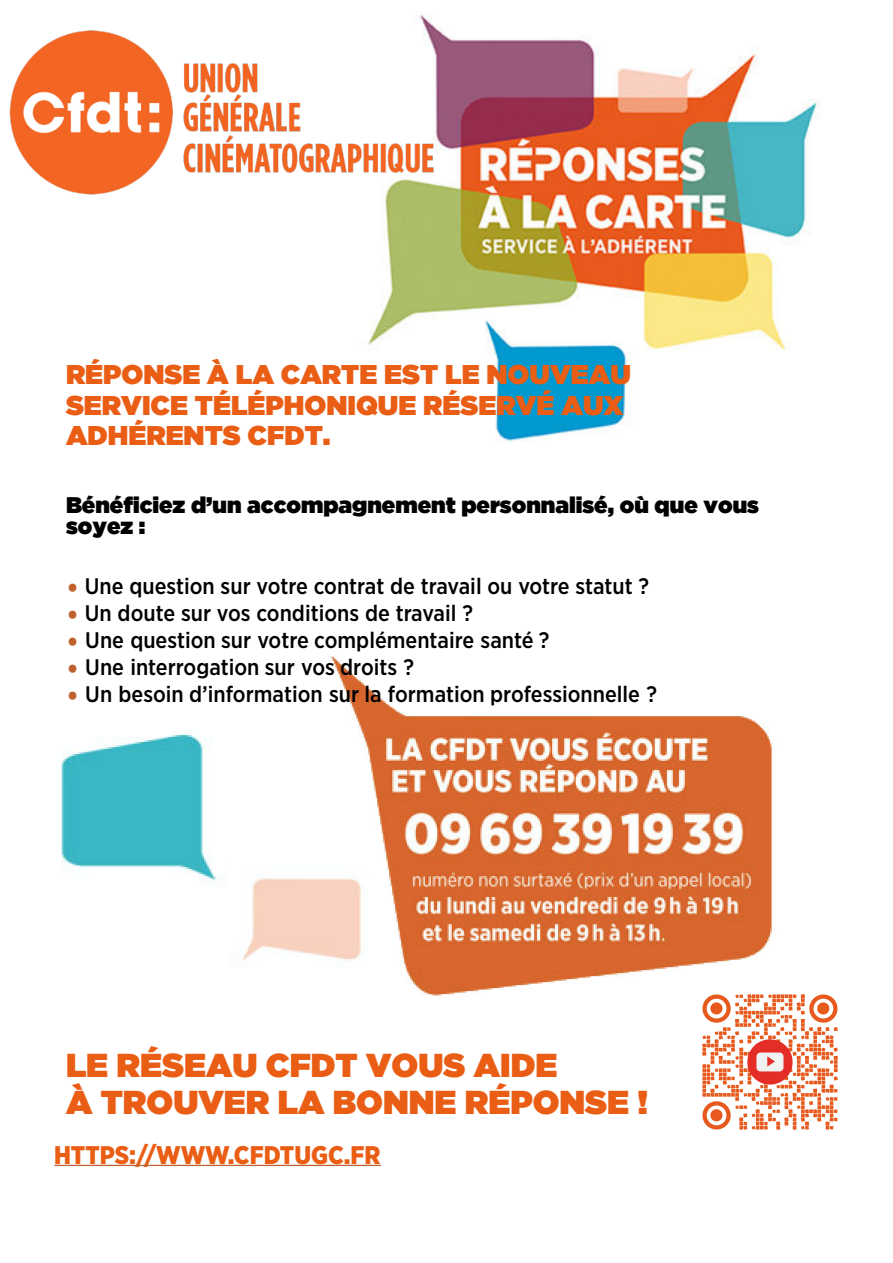
<style>
.page{position:relative;width:893px;height:1263px;background:#fff}
.page>*{position:absolute;margin:0;border:0;box-sizing:border-box;transform-origin:0 0}
.t1{font:33px/37.5px "Gotham Ultra";color:#ea5d14}
.t2{font:27px/30.8px "Gotham Ultra";color:#ea5d14}
.t3{font:900 25.5px "Gotham Narrow";color:#ea5d14}
.t4{font:500 22.5px "Gotham Narrow";color:#000}
.t5{font:22.5px/21px "Gotham Ultra";color:#000}
.s1{font-size:29.25px;color:#bf622f}
</style>
<div class="page">
<img style="left:331px;top:655px;width:442px;height:341px">
<img style="left:368px;top:15px;width:454px;height:426px">
<img style="left:9px;top:27px;width:437px;height:171px">
<hr style="left:54px;top:1165px;width:327px;height:1px;background:#bf622f">
<img style="left:61px;top:733px;width:156px;height:149px">
<img style="left:233px;top:853px;width:146px;height:120px">
<img style="left:695px;top:987px;width:143px;height:143px">
<p class="t2" style="left:66px;top:361px;width:566px">RÉPONSE À LA CARTE EST LE NOUVEAU<br>SERVICE TÉLÉPHONIQUE RÉSERVÉ AUX<br>ADHÉRENTS CFDT.</p>
<p class="t5" style="left:66px;top:496px;width:695px">Bénéficiez d’un accompagnement personnalisé, où que vous soyez :</p>
<p class="t4" style="left:66px;top:576px;width:585px"><span class="s1">•</span> Une question sur votre contrat de travail ou votre statut ?</p>
<p class="t4" style="left:66px;top:603px;width:408px"><span class="s1">•</span> Un doute sur vos conditions de travail ?</p>
<p class="t4" style="left:66px;top:630px;width:485px"><span class="s1">•</span> Une question sur votre complémentaire santé ?</p>
<p class="t4" style="left:66px;top:657px;width:350px"><span class="s1">•</span> Une interrogation sur vos droits ?</p>
<p class="t4" style="left:66px;top:684px;width:592px"><span class="s1">•</span> Un besoin d’information sur la formation professionnelle ?</p>
<h1 class="t1" style="left:66px;top:1049px;width:584px">LE RÉSEAU CFDT VOUS AIDE<br>À TROUVER LA BONNE RÉPONSE !</h1>
<p class="t3" style="left:54px;top:1143px;width:328px">HTTPS://WWW.CFDTUGC.FR</p>
</div>
